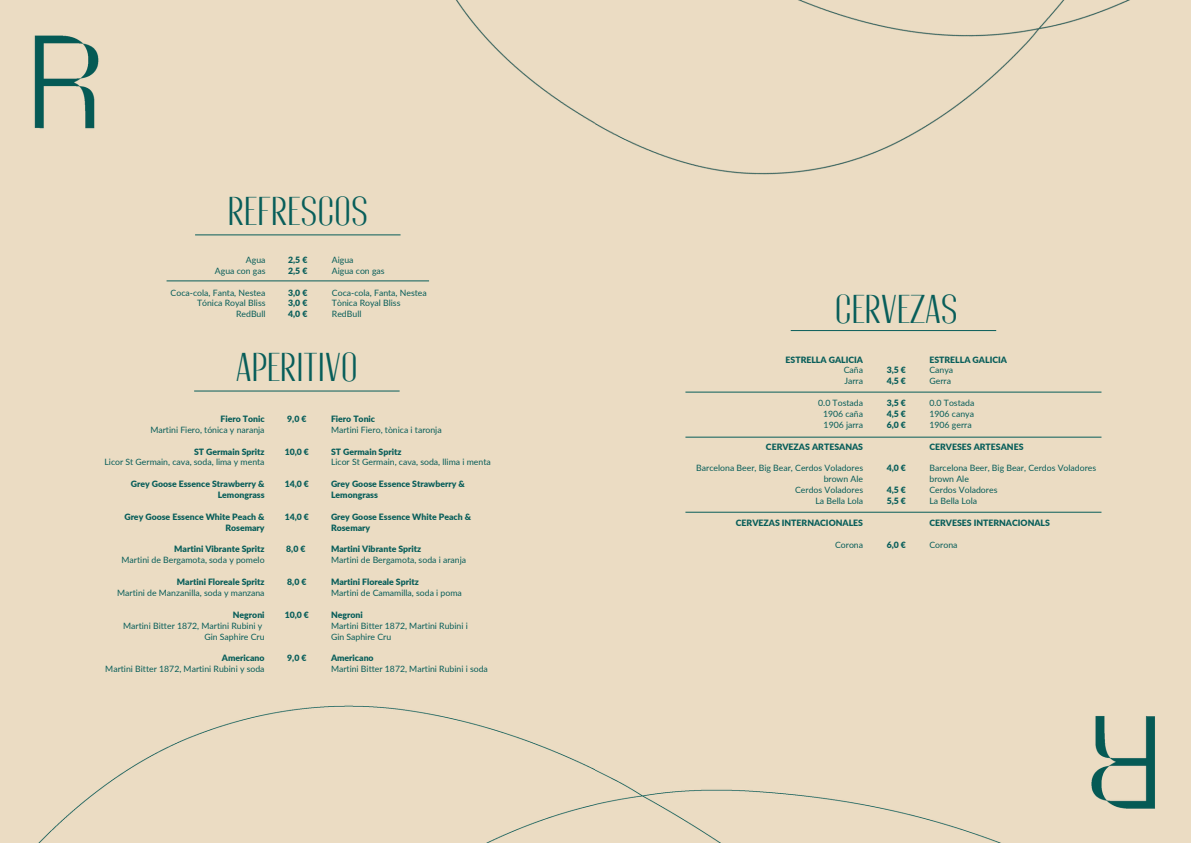
<style>
.page{position:relative;width:1191px;height:843px;background:#fff}
.page>*{position:absolute;margin:0;border:0;box-sizing:border-box;transform-origin:0 0}
.t1{font:40px "Modric";color:#085e5a}
.t2{font:8.7px/10.9px "Lato";color:#085e5a;text-align:right}
.t3{font:900 8.7px/10.9px "Lato";color:#085e5a}
</style>
<div class="page">
<div style="left:0;top:0;width:1190px;height:842px;background:#ebdcc3"></div>
<hr style="left:166px;top:280px;width:263px;height:1px;background:#085e5a">
<hr style="left:195px;top:234px;width:205px;height:1px;background:#085e5a">
<hr style="left:194px;top:390px;width:205px;height:1px;background:#085e5a">
<hr style="left:790px;top:330px;width:206px;height:1px;background:#085e5a">
<hr style="left:685px;top:391px;width:416px;height:1px;background:#085e5a">
<hr style="left:685px;top:436px;width:416px;height:1px;background:#085e5a">
<hr style="left:685px;top:511px;width:416px;height:1px;background:#085e5a">
<h1 class="t1" style="left:227px;top:192px;width:142px">REFRESCOS</h1>
<p class="t2" style="left:246px;top:254px;width:21px">Agua</p>
<p class="t2" style="left:215px;top:265px;width:52px">Agua con gas</p>
<p class="t2" style="left:171px;top:286px;width:96px">Coca-cola, Fanta, Nestea</p>
<p class="t2" style="left:197px;top:297px;width:70px">Tónica Royal Bliss</p>
<p class="t2" style="left:236px;top:308px;width:31px">RedBull</p>
<p class="t3" style="left:288px;top:254px;width:21px">2,5 €<br>2,5 €</p>
<p class="t3" style="left:288px;top:286px;width:21px;text-align:justify">3,0 € 3,0 € 4,0 €</p>
<h1 class="t1" style="left:236px;top:348px;width:124px">APERITIVO</h1>
<p class="t3" style="left:220px;top:413px;width:46px">Fiero Tonic</p>
<p class="t2" style="left:150px;top:424px;width:116px">Martini Fiero, tónica y naranja</p>
<p class="t3" style="left:194px;top:445px;width:72px">ST Germain Spritz</p>
<p class="t2" style="left:104px;top:456px;width:162px">Licor St Germain, cava, soda, lima y menta</p>
<h3 class="t3" style="left:131px;top:478px;width:135px;text-align:right">Grey Goose Essence Strawberry &amp;<br>Lemongrass</h3>
<h3 class="t3" style="left:124px;top:511px;width:142px;text-align:right">Grey Goose Essence White Peach &amp;<br>Rosemary</h3>
<p class="t3" style="left:174px;top:543px;width:92px">Martini Vibrante Spritz</p>
<p class="t2" style="left:121px;top:554px;width:144px">Martini de Bergamota, soda y pomelo</p>
<p class="t3" style="left:177px;top:576px;width:89px">Martini Floreale Spritz</p>
<p class="t2" style="left:117px;top:587px;width:149px">Martini de Manzanilla, soda y manzana</p>
<p class="t3" style="left:233px;top:608px;width:33px">Negroni</p>
<p class="t2" style="left:123px;top:619px;width:141px">Martini Bitter 1872, Martini Rubini y</p>
<p class="t2" style="left:204px;top:630px;width:62px">Gin Saphire Cru</p>
<p class="t3" style="left:222px;top:652px;width:44px">Americano</p>
<p class="t2" style="left:105px;top:663px;width:161px">Martini Bitter 1872, Martini Rubini y soda</p>
<h3 class="t2" style="left:332px;top:254px;width:23px">Aigua</h3>
<h3 class="t2" style="left:332px;top:265px;width:54px">Aigua con gas</h3>
<p class="t2" style="left:332px;top:286px;width:96px">Coca-cola, Fanta, Nestea</p>
<p class="t2" style="left:332px;top:297px;width:70px">Tònica Royal Bliss</p>
<p class="t2" style="left:332px;top:308px;width:31px">RedBull</p>
<h3 class="t3" style="left:331px;top:413px;width:46px">Fiero Tonic</h3>
<h3 class="t2" style="left:331px;top:424px;width:112px">Martini Fiero, tònica i taronja</h3>
<h3 class="t3" style="left:331px;top:445px;width:72px">ST Germain Spritz</h3>
<h3 class="t2" style="left:331px;top:456px;width:161px">Licor St Germain, cava, soda, llima i menta</h3>
<h3 class="t3" style="left:331px;top:478px;width:135px">Grey Goose Essence Strawberry &amp;<br>Lemongrass</h3>
<h3 class="t3" style="left:331px;top:511px;width:142px">Grey Goose Essence White Peach &amp;<br>Rosemary</h3>
<h3 class="t3" style="left:331px;top:543px;width:92px">Martini Vibrante Spritz</h3>
<h3 class="t2" style="left:331px;top:554px;width:137px">Martini de Bergamota, soda i aranja</h3>
<p class="t3" style="left:331px;top:576px;width:89px">Martini Floreale Spritz</p>
<p class="t2" style="left:331px;top:587px;width:132px">Martini de Camamilla, soda i poma</p>
<p class="t3" style="left:331px;top:608px;width:33px">Negroni</p>
<p class="t2" style="left:331px;top:619px;width:138px">Martini Bitter 1872, Martini Rubini i</p>
<h3 class="t2" style="left:331px;top:630px;width:62px">Gin Saphire Cru</h3>
<h3 class="t3" style="left:331px;top:652px;width:44px">Americano</h3>
<p class="t2" style="left:331px;top:663px;width:158px">Martini Bitter 1872, Martini Rubini i soda</p>
<p class="t3" style="left:287px;top:413px;width:21px">9,0 €</p>
<p class="t3" style="left:285px;top:445px;width:26px">10,0 €</p>
<p class="t3" style="left:285px;top:478px;width:26px">14,0 €</p>
<p class="t3" style="left:285px;top:511px;width:26px">14,0 €</p>
<p class="t3" style="left:286px;top:543px;width:21px">8,0 €</p>
<p class="t3" style="left:287px;top:576px;width:21px">8,0 €</p>
<p class="t3" style="left:285px;top:608px;width:26px">10,0 €</p>
<p class="t3" style="left:287px;top:652px;width:21px">9,0 €</p>
<h1 class="t1" style="left:834px;top:291px;width:125px">CERVEZAS</h1>
<p class="t3" style="left:785px;top:353px;width:79px">ESTRELLA GALICIA</p>
<p class="t2" style="left:843px;top:364px;width:21px">Caña</p>
<p class="t2" style="left:844px;top:375px;width:20px">Jarra</p>
<p class="t2" style="left:818px;top:397px;width:46px">0.0 Tostada</p>
<p class="t2" style="left:823px;top:408px;width:42px">1906 caña</p>
<p class="t2" style="left:823px;top:419px;width:41px">1906 jarra</p>
<h2 class="t3" style="left:766px;top:440px;width:99px">CERVEZAS ARTESANAS</h2>
<p class="t2" style="left:696px;top:462px;width:168px">Barcelona Beer, Big Bear, Cerdos Voladores brown Ale</p>
<p class="t2" style="left:795px;top:484px;width:69px">Cerdos Voladores</p>
<p class="t2" style="left:815px;top:495px;width:49px">La Bella Lola</p>
<h2 class="t3" style="left:735px;top:517px;width:129px">CERVEZAS INTERNACIONALES</h2>
<p class="t2" style="left:835px;top:538px;width:30px">Corona</p>
<h3 class="t3" style="left:929px;top:353px;width:79px">ESTRELLA GALICIA</h3>
<h3 class="t2" style="left:929px;top:364px;width:25px">Canya</h3>
<h3 class="t2" style="left:929px;top:375px;width:23px">Gerra</h3>
<h3 class="t2" style="left:929px;top:397px;width:46px">0.0 Tostada</h3>
<h3 class="t2" style="left:929px;top:408px;width:46px">1906 canya</h3>
<p class="t2" style="left:929px;top:419px;width:44px">1906 gerra</p>
<p class="t3" style="left:929px;top:440px;width:95px">CERVESES ARTESANES</p>
<p class="t2" style="left:929px;top:462px;width:168px;text-align:left">Barcelona Beer, Big Bear, Cerdos Voladores brown Ale</p>
<p class="t2" style="left:929px;top:484px;width:69px">Cerdos Voladores</p>
<p class="t2" style="left:929px;top:495px;width:49px">La Bella Lola</p>
<p class="t3" style="left:929px;top:517px;width:122px">CERVESES INTERNACIONALS</p>
<h2 class="t2" style="left:929px;top:538px;width:30px">Corona</h2>
<p class="t3" style="left:886px;top:364px;width:21px">3,5 €<br>4,5 €</p>
<p class="t3" style="left:886px;top:397px;width:21px">3,5 €</p>
<p class="t3" style="left:886px;top:408px;width:21px">4,5 €<br>6,0 €</p>
<p class="t3" style="left:886px;top:462px;width:21px">4,0 €</p>
<h2 class="t3" style="left:886px;top:484px;width:21px">4,5 €<br>5,5 €</h2>
<p class="t3" style="left:886px;top:538px;width:21px">6,0 €</p>
</div>
